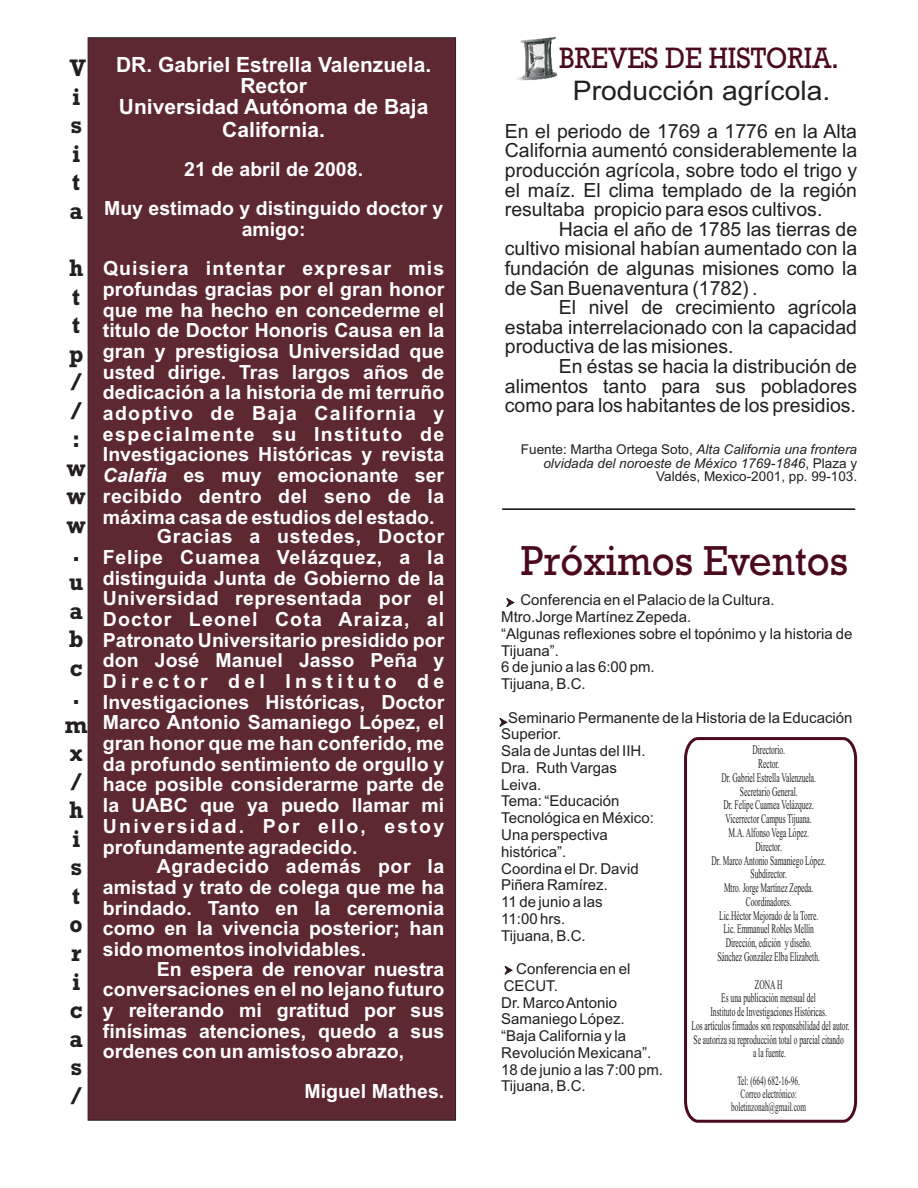
<style>
.page{position:relative;width:918px;height:1188px;background:#fff}
.page>*{position:absolute;margin:0;border:0;box-sizing:border-box;transform-origin:0 0}
.t1{font:42.6px "Rockwell";color:#4b0b1d;scale:.94 1}
.t2{font:30px "Rockwell";color:#4b0b1d;scale:.9 1}
.t3{font:27px "Arial";color:#231f20;scale:1.05 1}
.t4{font:700 24.3px/28.5px "Rockwell";color:#231f20;scale:.95 1}
.t5{font:700 21px/21.5px "Arial";color:#fff;text-align:center}
.t6{font:700 19.5px/39.2px "Arial";color:#fff;text-align:center}
.t7{font:19.5px/19.6px "Arial";color:#231f20;text-align:justify}
.t8{font:700 19.5px/39.2px "Arial";letter-spacing:.055em;color:#fff;text-align:center}
.t9{font:700 19.5px "Arial";letter-spacing:.02em;color:#fff}
.t10{font:700 19.5px "Arial";letter-spacing:.075em;color:#fff}
.t11{font:700 19.5px "Arial";letter-spacing:.065em;color:#fff}
.t12{font:700 19.5px "Arial";letter-spacing:.025em;color:#fff}
.t13{font:700 19.5px "Arial";letter-spacing:.04em;color:#fff}
.t14{font:700 19.5px "Arial";letter-spacing:.06em;color:#fff}
.t15{font:700 19.5px "Arial";letter-spacing:.115em;color:#fff}
.t16{font:700 19.5px "Arial";letter-spacing:.035em;color:#fff}
.t17{font:700 19.5px "Arial";letter-spacing:.22em;color:#fff}
.t18{font:700 19.5px "Arial";letter-spacing:.03em;color:#fff}
.t19{font:15px/16.8px "Arial";color:#231f20}
.t20{font:italic 13.5px/13.5px "Arial";color:#231f20;text-align:right}
.t21{font:13.05px/13.8px "Times New Roman";color:#231f20;text-align:center;scale:.57 1}
.t22{font:12.75px/13.4px "Times New Roman";color:#231f20;text-align:center;scale:.57 1}
.s1{font-style:italic}
.s2{font-style:normal}
</style>
<div class="page">
<div style="left:88px;top:37px;width:368px;height:1084px;background:#5e2831"></div>
<svg style="left:684px;top:737px;width:174px;height:386px"></svg>
<img style="left:516px;top:38px;width:41px;height:43px">
<div style="left:502px;top:509px;width:353px;height:1px;border:1px solid #231f20"></div>
<svg style="left:506px;top:598px;width:8px;height:9px"></svg>
<svg style="left:499px;top:718px;width:8px;height:9px"></svg>
<svg style="left:504px;top:965px;width:9px;height:10px"></svg>
<p class="t4" style="left:70px;top:56px;width:19px">V i s i t a</p>
<p class="t4" style="left:65px;top:256px;width:25px;text-align:center">h t<br>t p / / : w w w . u a b c . m x / h i s t o r i c a s /</p>
<p class="t5" style="left:116px;top:56px;width:317px">DR. Gabriel Estrella Valenzuela.<br>Rector<br>Universidad Autónoma de Baja<br>California.</p>
<p class="t6" style="left:104px;top:151px;width:341px">21 de abril de 2008.<br>Muy estimado y distinguido doctor y</p>
<p class="t8" style="left:103px;top:211px;width:343px">amigo:<br>Quisiera intentar expresar mis</p>
<p class="t6" style="left:103px;top:271px;width:343px">profundas gracias por el gran honor</p>
<p class="t6" style="left:103px;top:292px;width:343px">que me ha hecho en concederme el</p>
<p class="t6" style="left:103px;top:313px;width:343px">titulo de Doctor Honoris Causa en la</p>
<p class="t6" style="left:103px;top:333px;width:343px">gran y prestigiosa Universidad que</p>
<p class="t6" style="left:103px;top:354px;width:343px">usted dirige. Tras largos años de</p>
<p class="t6" style="left:103px;top:375px;width:343px">dedicación a la historia de mi terruño</p>
<p class="t11" style="left:103px;top:406px;width:343px">adoptivo de Baja California y</p>
<p class="t10" style="left:103px;top:427px;width:343px">especialmente su Instituto de</p>
<p class="t6" style="left:103px;top:437px;width:343px">Investigaciones Históricas y revista</p>
<p class="t6" style="left:103px;top:458px;width:343px"><span class="s1">Calafia</span> es muy emocionante ser</p>
<p class="t12" style="left:103px;top:489px;width:343px">recibido dentro del seno de la</p>
<p class="t6" style="left:103px;top:499px;width:333px">máxima casa de estudios del estado.</p>
<p class="t16" style="left:157px;top:529px;width:289px">Gracias a ustedes, Doctor</p>
<p class="t13" style="left:103px;top:550px;width:343px">Felipe Cuamea Velázquez, a la</p>
<p class="t6" style="left:103px;top:560px;width:343px">distinguida Junta de Gobierno de la</p>
<p class="t9" style="left:103px;top:591px;width:343px">Universidad representada por el</p>
<p class="t14" style="left:103px;top:612px;width:343px">Doctor Leonel Cota Araiza, al</p>
<p class="t6" style="left:103px;top:622px;width:343px">Patronato Universitario presidido por</p>
<p class="t6" style="left:103px;top:643px;width:343px">don José Manuel Jasso Peña y</p>
<p class="t17" style="left:103px;top:674px;width:343px">Director del Instituto de</p>
<p class="t6" style="left:103px;top:684px;width:343px">Investigaciones Históricas, Doctor</p>
<p class="t6" style="left:103px;top:705px;width:343px">Marco Antonio Samaniego López, el</p>
<p class="t6" style="left:103px;top:725px;width:343px">gran honor que me han conferido, me</p>
<p class="t6" style="left:103px;top:746px;width:343px">da profundo sentimiento de orgullo y</p>
<p class="t6" style="left:103px;top:767px;width:343px">hace posible considerarme parte de</p>
<p class="t6" style="left:103px;top:788px;width:343px">la UABC que ya puedo llamar mi</p>
<p class="t15" style="left:103px;top:819px;width:343px">Universidad. Por ello, estoy</p>
<p class="t6" style="left:103px;top:829px;width:256px">profundamente agradecido.</p>
<p class="t18" style="left:157px;top:859px;width:289px">Agradecido además por la</p>
<p class="t6" style="left:103px;top:869px;width:343px">amistad y trato de colega que me ha</p>
<p class="t6" style="left:103px;top:890px;width:343px">brindado. Tanto en la ceremonia</p>
<p class="t6" style="left:103px;top:911px;width:343px">como en la vivencia posterior; han</p>
<p class="t6" style="left:103px;top:931px;width:265px">sido momentos inolvidables.</p>
<p class="t6" style="left:157px;top:951px;width:289px">En espera de renovar nuestra</p>
<p class="t6" style="left:103px;top:972px;width:343px">conversaciones en el no lejano futuro</p>
<p class="t6" style="left:103px;top:992px;width:343px">y reiterando mi gratitud por sus</p>
<p class="t6" style="left:103px;top:1013px;width:343px">finísimas atenciones, quedo a sus</p>
<p class="t6" style="left:103px;top:1034px;width:303px">ordenes con un amistoso abrazo,</p>
<p class="t6" style="left:304px;top:1073px;width:141px">Miguel Mathes.</p>
<h2 class="t2" style="left:559px;top:47px;width:313px">BREVES DE HISTORIA.</h2>
<h3 class="t3" style="left:573px;top:81px;width:247px">Producción agrícola.</h3>
<p class="t7" style="left:505px;top:123px;width:354px">En el periodo de 1769 a 1776 en la Alta California aumentó considerablemente la producción agrícola, sobre todo el trigo y el maíz. El clima templado de la región resultaba propicio para esos cultivos.</p>
<p class="t7" style="left:505px;top:221px;width:354px;text-indent:54px">Hacia el año de 1785 las tierras de cultivo misional habían aumentado con la fundación de algunas misiones como la de San Buenaventura (1782) .</p>
<p class="t7" style="left:505px;top:299px;width:354px;text-indent:54px">El nivel de crecimiento agrícola estaba interrelacionado con la capacidad productiva de las misiones.</p>
<p class="t7" style="left:505px;top:358px;width:354px;text-indent:54px">En éstas se hacia la distribución de alimentos tanto para sus pobladores como para los habitantes de los presidios.</p>
<p class="t20" style="left:521px;top:444px;width:338px"><span class="s2">Fuente: Martha Ortega Soto,</span> Alta California una frontera olvidada del noroeste de México 1769-1846<span class="s2">, Plaza y<br>Valdés, Mexico-2001, pp. 99-103.</span></p>
<h1 class="t1" style="left:521px;top:545px;width:349px">Próximos Eventos</h1>
<p class="t19" style="left:501px;top:593px;width:353px;text-indent:19px">Conferencia en el Palacio de la Cultura.<br>Mtro.Jorge Martínez Zepeda.<br>“Algunas reflexiones sobre el topónimo y la historia de<br>Tijuana”.<br>6 de junio a las 6:00 pm.<br>Tijuana, B.C.</p>
<p class="t19" style="left:501px;top:710px;width:353px;text-indent:7px">Seminario Permanente de la Historia de la Educación<br>Superior.<br>Sala de Juntas del IIH.<br>Dra. Ruth Vargas<br>Leiva.<br>Tema: “Educación<br>Tecnológica en México:<br>Una perspectiva<br>histórica”.<br>Coordina el Dr. David<br>Piñera Ramírez.<br>11 de junio a las<br>11:00 hrs.<br>Tijuana, B.C.</p>
<p class="t19" style="left:501px;top:962px;width:163px;text-indent:15px">Conferencia en el<br>CECUT.<br>Dr. Marco Antonio<br>Samaniego López. “Baja California y la<br>Revolución Mexicana”.<br>18 de junio a las 7:00 pm.<br>Tijuana, B.C.</p>
<p class="t21" style="left:712px;top:744px;width:202px">Directorio.<br>Rector.<br>Dr. Gabriel Estrella Valenzuela.<br>Secretario General.<br>Dr. Felipe Cuamea Velázquez.<br>Vicerrector Campus Tijuana.<br>M.A. Alfonso Vega López.<br>Director.<br>Dr. Marco Antonio Samaniego López.<br>Subdirector.<br>Mtro. Jorge Martínez Zepeda.<br>Coordinadores.<br>Lic.Héctor Mejorado de la Torre.<br>Lic. Emmanuel Robles Mellín<br>Dirección, edición y diseño.<br>Sánchez González Elba Elizabeth.</p>
<p class="t21" style="left:691px;top:979px;width:279px">ZONA H<br>Es una publicación mensual del<br>Instituto de Investigaciones Históricas.<br>Los artículos firmados son responsabilidad del autor.<br>Se autoriza su reproducción total o parcial citando<br>a la fuente.</p>
<p class="t22" style="left:731px;top:1075px;width:133px">Tel: (664) 682-16-96.<br>Correo electrónico: boletinzonah@gmail.com</p>
</div>
